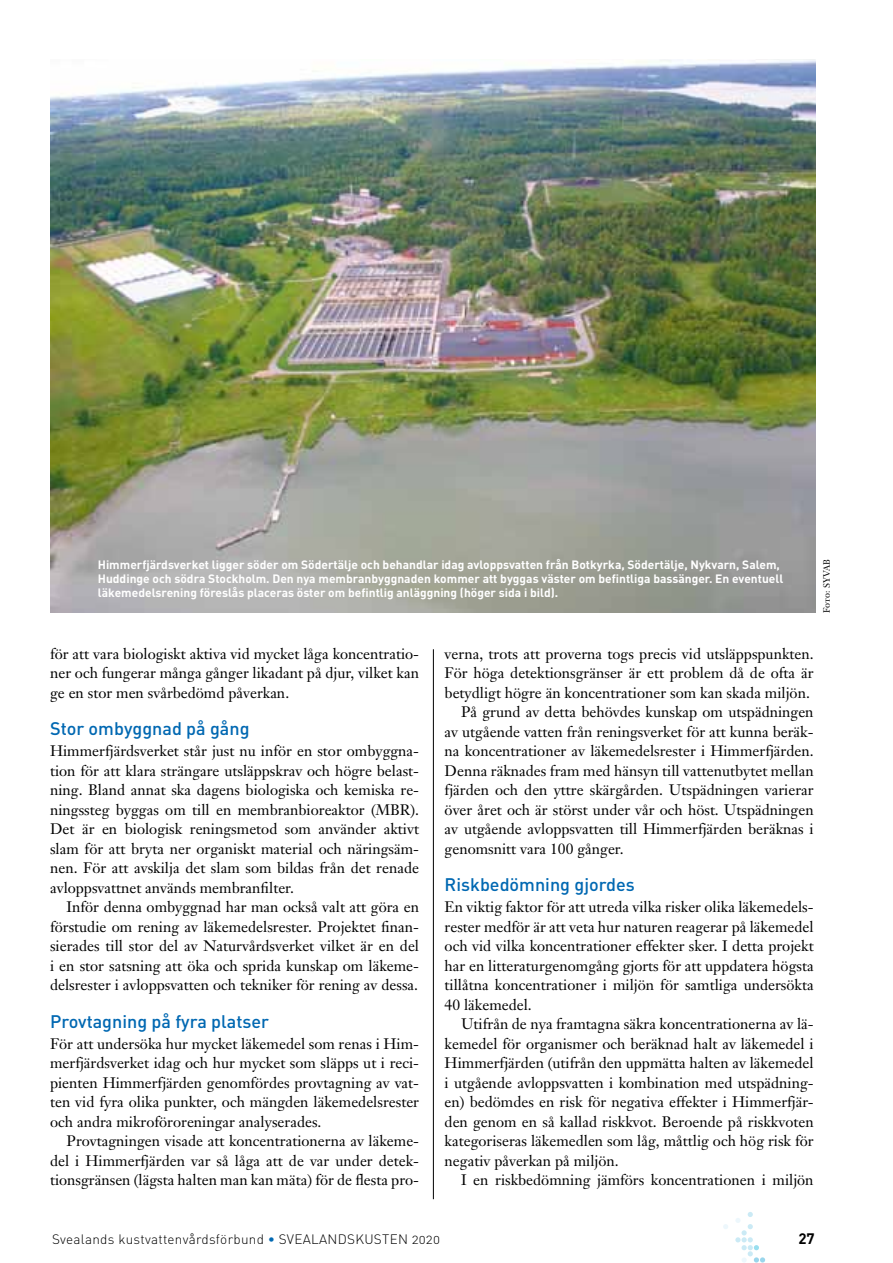
<style>
.page{position:relative;width:893px;height:1263px;background:#fff}
.page>*{position:absolute;margin:0;border:0;box-sizing:border-box;transform-origin:0 0}
.t1{font:500 18px "DIN";color:#0068b2}
.t2{font:15px/19.5px "Janson Text";color:#000;text-align:justify}
.t3{font:700 15px "DIN";color:#000}
.t4{font:13.5px "DIN Light Alternate";letter-spacing:.02em;color:#000}
.t5{font:700 12px/14.4px "DIN";color:#fff}
.t6{font:9px "Janson Text Roman SC";color:#000}
.s1{color:#0068b2}
</style>
<div class="page">
<svg style="left:723px;top:1224px;width:5px;height:5px"></svg>
<svg style="left:735px;top:1212px;width:30px;height:51px"></svg>
<img style="left:50px;top:60px;width:765px;height:553px">
<hr style="left:433px;top:649px;width:1px;height:550px;background:#000">
<p class="t5" style="left:98px;top:556px;width:687px">Himmerfjärdsverket ligger söder om Södertälje och behandlar idag avloppsvatten från Botkyrka, Södertälje, Nykvarn, Salem,<br>Huddinge och södra Stockholm. Den nya membranbyggnaden kommer att byggas väster om befintliga bassänger. En eventuell läkemedelsrening föreslås placeras öster om befintlig anläggning (höger sida i bild).</p>
<p class="t6" style="left:821px;top:613px;width:55px;rotate:-90deg">Foto: SYVAB</p>
<p class="t2" style="left:50px;top:643px;width:371px">för att vara biologiskt aktiva vid mycket låga koncentratio&shy;ner och fungerar många gånger likadant på djur, vilket kan ge en stor men svårbedömd påverkan.</p>
<p class="t1" style="left:50px;top:717px;width:201px">Stor ombyggnad på gång</p>
<p class="t2" style="left:50px;top:741px;width:371px">Himmerfjärdsverket står just nu inför en stor ombyggna&shy;tion för att klara strängare utsläppskrav och högre belast&shy;ning. Bland annat ska dagens biologiska och kemiska re&shy;ningssteg byggas om till en membranbioreaktor (MBR).<br>Det är en biologisk reningsmetod som använder aktivt slam för att bryta ner organiskt material och näringsäm&shy;nen. För att avskilja det slam som bildas från det renade avloppsvattnet används membranfilter.</p>
<p class="t2" style="left:50px;top:897px;width:371px;text-indent:16px">Inför denna ombyggnad har man också valt att göra en förstudie om rening av läkemedelsrester. Projektet finan&shy;sierades till stor del av Naturvårdsverket vilket är en del i en stor satsning att öka och sprida kunskap om läkeme&shy;delsrester i avloppsvatten och tekniker för rening av dessa.</p>
<p class="t1" style="left:50px;top:1010px;width:221px">Provtagning på fyra platser</p>
<p class="t2" style="left:50px;top:1033px;width:371px">För att undersöka hur mycket läkemedel som renas i Him&shy;merfjärdsverket idag och hur mycket som släpps ut i reci&shy;pienten Himmerfjärden genomfördes provtagning av vat&shy;ten vid fyra olika punkter, och mängden läkemedelsrester och andra mikroföroreningar analyserades.</p>
<p class="t2" style="left:50px;top:1131px;width:371px;text-indent:16px">Provtagningen visade att koncentrationerna av läkeme&shy;del i Himmerfjärden var så låga att de var under detek&shy;tionsgränsen (lägsta halten man kan mäta) för de flesta pro-</p>
<p class="t2" style="left:445px;top:643px;width:371px">verna, trots att proverna togs precis vid utsläppspunkten.</p>
<p class="t2" style="left:445px;top:663px;width:371px">För höga detektionsgränser är ett problem då de ofta är</p>
<p class="t2" style="left:445px;top:682px;width:367px">betydligt högre än koncentrationer som kan skada miljön.</p>
<p class="t2" style="left:461px;top:702px;width:354px">På grund av detta behövdes kunskap om utspädningen</p>
<p class="t2" style="left:445px;top:721px;width:370px">av utgående vatten från reningsverket för att kunna beräk-</p>
<p class="t2" style="left:445px;top:741px;width:371px">na koncentrationer av läkemedelsrester i Himmerfjärden.</p>
<p class="t2" style="left:445px;top:760px;width:370px">Denna räknades fram med hänsyn till vattenutbytet mellan</p>
<p class="t2" style="left:445px;top:780px;width:371px">fjärden och den yttre skärgården. Utspädningen varierar</p>
<p class="t2" style="left:445px;top:799px;width:371px">över året och är störst under vår och höst. Utspädningen</p>
<p class="t2" style="left:445px;top:819px;width:371px">av utgående avloppsvatten till Himmerfjärden beräknas i</p>
<p class="t2" style="left:445px;top:838px;width:181px">genomsnitt vara 100 gånger.</p>
<p class="t1" style="left:445px;top:873px;width:192px">Riskbedömning gjordes</p>
<p class="t2" style="left:445px;top:897px;width:371px">En viktig faktor för att utreda vilka risker olika läkemedels&shy;rester medför är att veta hur naturen reagerar på läkemedel och vid vilka koncentrationer effekter sker. I detta projekt har en litteraturgenomgång gjorts för att uppdatera högsta tillåtna koncentrationer i miljön för samtliga undersökta 40 läkemedel.</p>
<p class="t2" style="left:445px;top:1014px;width:371px;text-indent:16px">Utifrån de nya framtagna säkra koncentrationerna av lä&shy;kemedel för organismer och beräknad halt av läkemedel i Himmerfjärden (utifrån den uppmätta halten av läkemedel i utgående avloppsvatten i kombination med utspädning&shy;en) bedömdes en risk för negativa effekter i Himmerfjär&shy;den genom en så kallad riskkvot. Beroende på riskkvoten kategoriseras läkemedlen som låg, måttlig och hög risk för negativ påverkan på miljön.</p>
<p class="t2" style="left:461px;top:1170px;width:354px">I en riskbedömning jämförs koncentrationen i miljön</p>
<p class="t4" style="left:52px;top:1230px;width:389px">Svealands kustvattenvårdsförbund <span class="s1">•</span> Svealandskusten 2020</p>
<p class="t3" style="left:798px;top:1228px;width:18px">27</p>
</div>
